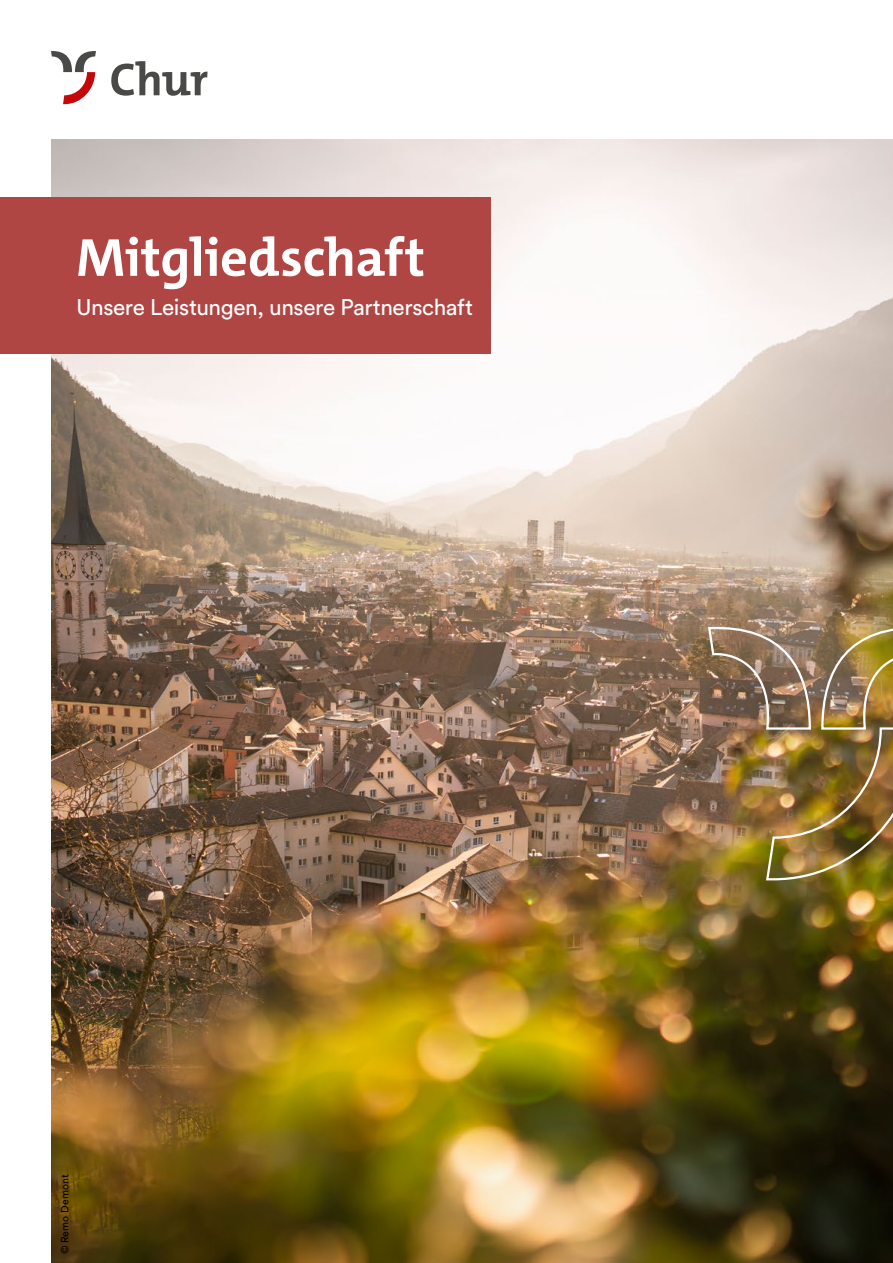
<style>
.page{position:relative;width:893px;height:1263px;background:#fff}
.page>*{position:absolute;margin:0;border:0;box-sizing:border-box;transform-origin:0 0}
.t1{font:700 54px "The Mix";letter-spacing:-.005em;color:#fff}
.t2{font:22.5px "Circular Std";letter-spacing:-.02em;color:#fff}
.t3{font:10.5px "Circular Std";letter-spacing:.015em;color:#000}
</style>
<div class="page">
<img style="left:51px;top:139px;width:842px;height:1124px">
<div style="left:0;top:198px;width:491px;height:156px;background:#af4643"></div>
<img style="left:707px;top:625px;width:186px;height:256px">
<svg style="left:111px;top:61px;width:96px;height:35px"></svg>
<svg style="left:51px;top:51px;width:45px;height:53px"></svg>
<h1 class="t1" style="left:77px;top:223px;width:350px">Mitgliedschaft</h1>
<p class="t2" style="left:77px;top:293px;width:398px">Unsere Leistungen, unsere Partnerschaft</p>
<p class="t3" style="left:59px;top:1254px;width:82px;rotate:-90deg">© Remo Demont</p>
</div>
